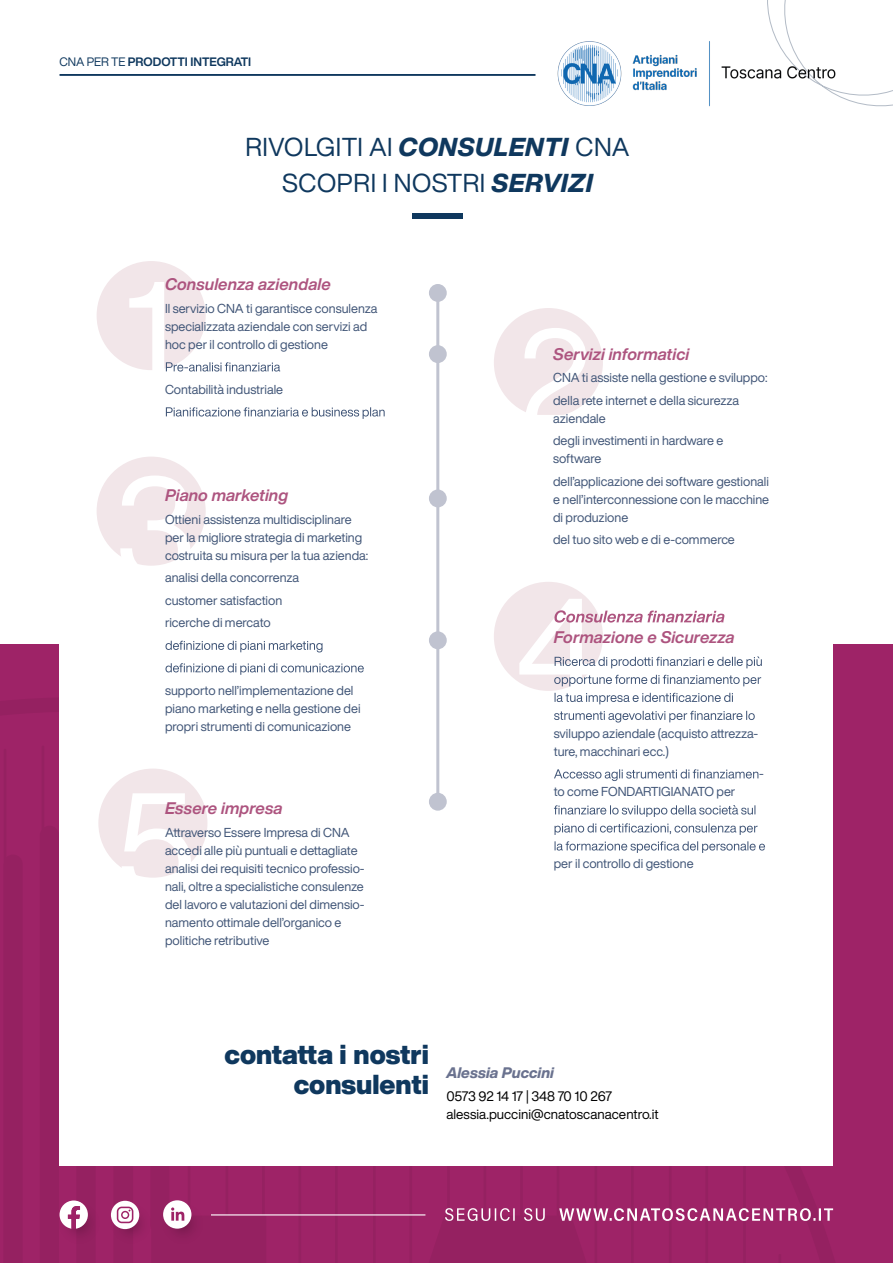
<style>
.page{position:relative;width:893px;height:1263px;background:#fff}
.page>*{position:absolute;margin:0;border:0;box-sizing:border-box;transform-origin:0 0}
.t1{font:900 27px/30px "Helvetica Now Display";color:#0f385e;text-align:right}
.t2{font:25.5px/36px "Helvetica Now Display";letter-spacing:.02em;color:#0f385e;text-align:center}
.t3{font:italic 700 16.5px "Helvetica Now Display";letter-spacing:.01em;color:#ad547f}
.t4{font:italic 700 expanded 15px "Helvetica Now Display";letter-spacing:.005em;color:#6a728f}
.t5{font:13.5px/18px "Helvetica Now Display";letter-spacing:.005em;color:#000001}
.t6{font:12.75px/18px "Helvetica Now Display";color:#3f5476}
.t7{font:700 12px "Helvetica Now Display";letter-spacing:-.005em;color:#0f385e}
.s1{font-weight:400}
.s2{font-weight:700;font-style:italic;font-stretch:expanded}
</style>
<div class="page">
<div style="left:0;top:644px;width:893px;height:619px;background:#9e2367"></div>
<div style="left:60px;top:607px;width:773px;height:559px;background:#fff"></div>
<svg style="left:767px;top:0;width:126px;height:107px"></svg>
<hr style="left:211px;top:1214px;width:214px;height:1px;background:#fff">
<svg style="left:445px;top:1208px;width:100px;height:13px"></svg>
<svg style="left:559px;top:1208px;width:274px;height:13px"></svg>
<svg style="left:110px;top:1203px;width:32px;height:39px"></svg>
<div style="left:111px;top:1201px;width:28px;height:28px;background:#fff;border-radius:50%"></div>
<svg style="left:117px;top:1206px;width:16px;height:17px"></svg>
<div style="left:58px;top:1202px;width:42px;height:42px;background:#952061"></div>
<svg style="left:60px;top:1200px;width:28px;height:29px"></svg>
<svg style="left:163px;top:1202px;width:38px;height:40px"></svg>
<div style="left:163px;top:1200px;width:28px;height:29px;background:#fff;border-radius:50%"></div>
<svg style="left:171px;top:1207px;width:13px;height:14px"></svg>
<div style="left:412px;top:213px;width:51px;height:6px;background:#0f385e"></div>
<div style="left:494px;top:582px;width:109px;height:109px;background:#f2e6e9;border-radius:50%"></div>
<div style="left:98px;top:768px;width:109px;height:110px;background:#f2e6e9;border-radius:50%"></div>
<svg style="left:122px;top:793px;width:69px;height:85px"></svg>
<div style="left:97px;top:457px;width:109px;height:109px;background:#f2e6e9;border-radius:50%"></div>
<svg style="left:120px;top:475px;width:70px;height:91px"></svg>
<div style="left:97px;top:261px;width:109px;height:109px;background:#f2e6e9;border-radius:50%"></div>
<svg style="left:166px;top:407px;width:219px;height:12px"></svg>
<svg style="left:165px;top:641px;width:157px;height:11px"></svg>
<svg style="left:165px;top:663px;width:199px;height:12px"></svg>
<svg style="left:519px;top:599px;width:243px;height:105px"></svg>
<svg style="left:554px;top:711px;width:201px;height:11px"></svg>
<svg style="left:554px;top:769px;width:204px;height:12px"></svg>
<svg style="left:554px;top:805px;width:201px;height:12px"></svg>
<svg style="left:555px;top:823px;width:202px;height:12px"></svg>
<svg style="left:555px;top:841px;width:210px;height:12px"></svg>
<hr style="left:436px;top:295px;width:3px;height:513px;background:#c0c3d0">
<div style="left:429px;top:284px;width:18px;height:18px;background:#c0c3d0;border-radius:50%"></div>
<div style="left:429px;top:345px;width:18px;height:18px;background:#c0c3d0;border-radius:50%"></div>
<div style="left:429px;top:489px;width:18px;height:18px;background:#c0c3d0;border-radius:50%"></div>
<div style="left:429px;top:631px;width:18px;height:18px;background:#c0c3d0;border-radius:50%"></div>
<div style="left:429px;top:793px;width:18px;height:18px;background:#c0c3d0;border-radius:50%"></div>
<svg style="left:129px;top:282px;width:151px;height:90px"></svg>
<div style="left:494px;top:308px;width:109px;height:109px;background:#f2e6e9;border-radius:50%"></div>
<svg style="left:524px;top:328px;width:62px;height:89px"></svg>
<hr style="left:60px;top:74px;width:475px;height:2px;background:#0f385e">
<img style="left:557px;top:41px;width:280px;height:65px">
<p class="t7" style="left:60px;top:54px;width:193px"><span class="s1">CNA PER TE</span> PRODOTTI INTEGRATI</p>
<h2 class="t2" style="left:245px;top:129px;width:386px">RIVOLGITI AI <span class="s2">CONSULENTI</span> CNA<br>SCOPRI I NOSTRI <span class="s2">SERVIZI</span></h2>
<p class="t3" style="left:165px;top:273px;width:167px">Consulenza aziendale</p>
<p class="t6" style="left:165px;top:299px;width:214px">Il servizio CNA ti garantisce consulenza specializzata aziendale con servizi ad hoc per il controllo di gestione</p>
<p class="t6" style="left:165px;top:380px;width:120px">Contabilità industriale</p>
<p class="t3" style="left:165px;top:484px;width:125px">Piano marketing</p>
<p class="t6" style="left:165px;top:510px;width:205px">Ottieni assistenza multidisciplinare per la migliore strategia di marketing costruita su misura per la tua azienda:</p>
<p class="t6" style="left:165px;top:566px;width:136px;line-height:22.5px">analisi della concorrenza customer satisfaction ricerche di mercato</p>
<p class="t6" style="left:165px;top:681px;width:197px">supporto nell’implementazione del piano marketing e nella gestione dei propri strumenti di comunicazione</p>
<p class="t3" style="left:165px;top:797px;width:119px">Essere impresa</p>
<p class="t6" style="left:165px;top:823px;width:201px">Attraverso Essere Impresa di CNA accedi alle più puntuali e dettagliate analisi dei requisiti tecnico professio&shy;nali, oltre a specialistiche consulenze del lavoro e valutazioni del dimensio&shy;namento ottimale dell’organico e politiche retributive</p>
<p class="t3" style="left:553px;top:343px;width:138px">Servizi informatici</p>
<p class="t6" style="left:553px;top:366px;width:216px;line-height:22.5px">CNA ti assiste nella gestione e sviluppo: della rete internet e della sicurezza</p>
<p class="t6" style="left:553px;top:407px;width:172px;line-height:22.5px">aziendale<br>degli investimenti in hardware e</p>
<p class="t6" style="left:553px;top:448px;width:217px;line-height:22.5px">software<br>dell’applicazione dei software gestionali</p>
<p class="t6" style="left:553px;top:490px;width:218px">e nell’interconnessione con le macchine di produzione</p>
<p class="t6" style="left:553px;top:531px;width:183px">del tuo sito web e di e-commerce</p>
<p class="t3" style="left:554px;top:626px;width:182px">Formazione e Sicurezza</p>
<p class="t6" style="left:554px;top:724px;width:206px">sviluppo aziendale (acquisto attrezza&shy;ture, macchinari ecc.)</p>
<p class="t6" style="left:554px;top:783px;width:183px">to come FONDARTIGIANATO per</p>
<p class="t6" style="left:554px;top:855px;width:141px">per il controllo di gestione</p>
<p class="t6" style="left:759px;top:765px;width:6px">-</p>
<h1 class="t1" style="left:225px;top:1040px;width:206px">contatta i nostri consulenti</h1>
<p class="t4" style="left:446px;top:1063px;width:109px">Alessia Puccini</p>
<p class="t5" style="left:446px;top:1087px;width:214px">0573 92 14 17 | 348 70 10 267 alessia.puccini@cnatoscanacentro.it</p>
</div>
